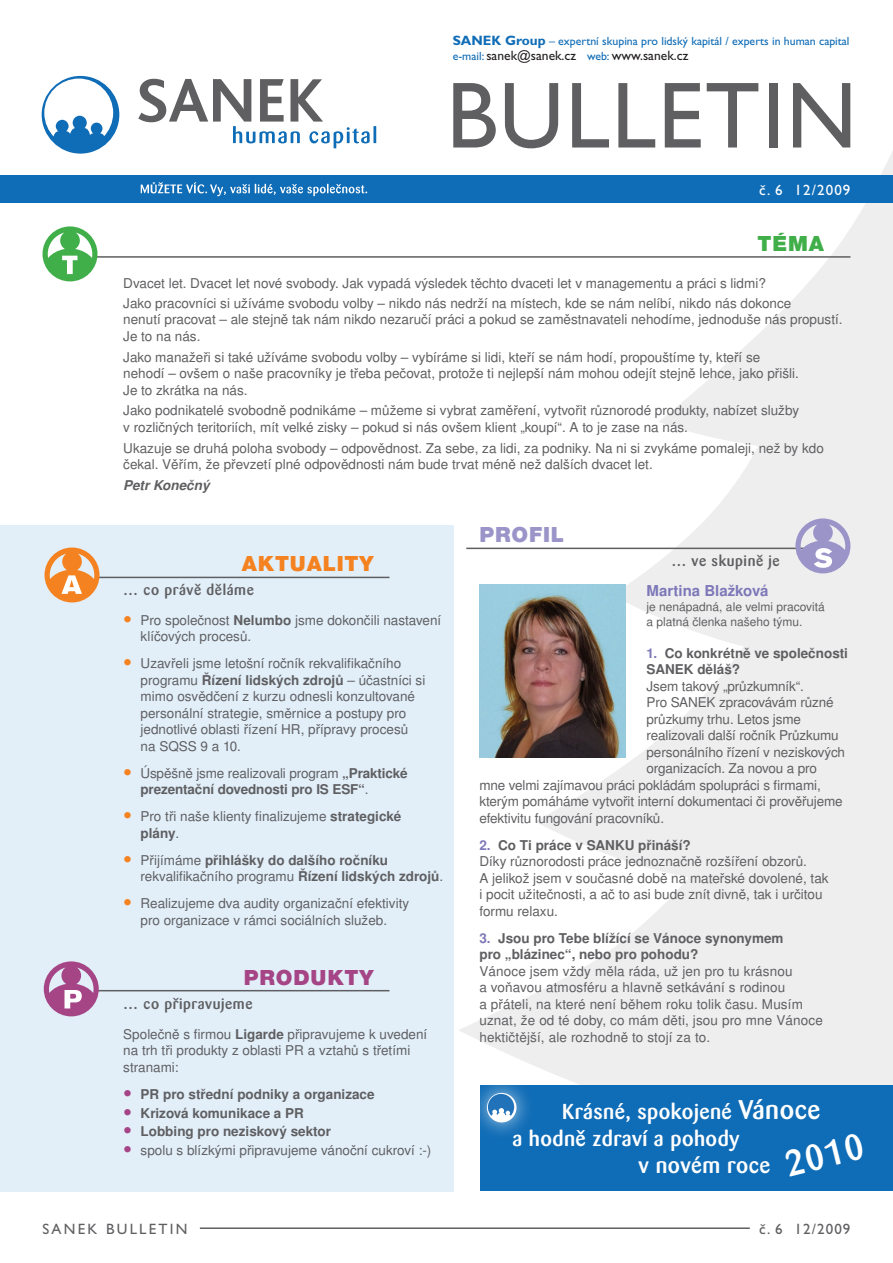
<style>
.page{position:relative;width:893px;height:1263px;background:#fff}
.page>*{position:absolute;margin:0;border:0;box-sizing:border-box;transform-origin:0 0}
.t1{font:94.5px "Gill Sans CE";letter-spacing:.02em;color:#5f5f62;scale:.96 1}
.t2{font:500 36.15px "Barmeno CE";color:#fff}
.t3{font:500 22.5px "Barmeno CE";letter-spacing:.02em;color:#fff}
.t4{font:500 21.45px/27px "Barmeno CE";letter-spacing:.02em;color:#fff}
.t5{font:900 21px "Helvetica Neue CE";letter-spacing:.04em;color:#f58220}
.t6{font:900 21px "Helvetica Neue CE";letter-spacing:.04em;color:#a54586}
.t7{font:900 21px "Helvetica Neue CE";letter-spacing:.04em;color:#9a94c8}
.t8{font:900 21px "Helvetica Neue CE";color:#40ae49}
.t9{font:500 15px "Barmeno CE";letter-spacing:.04em;color:#5f5f62}
.t10{font:15px "Gill Sans CE";letter-spacing:.15em;color:#5f5f62}
.t11{font:700 15px "Nimbus Sans LOT";color:#7d78b8}
.t12{font:15px "Gill Sans CE";letter-spacing:.075em;color:#fff}
.t13{font:13.5px/16.5px "Nimbus Sans LOT";color:#5f5f62}
.t14{font:700 13.5px/16.5px "Nimbus Sans LOT";color:#5f5f62}
.t15{font:13.5px "Gill Sans CE";color:#231f20}
.t16{font:italic 700 13.5px "Nimbus Sans LOT";color:#5f5f62}
.t17{font:12px/15px "Nimbus Sans LOT";color:#5f5f62}
.t18{font:11.85px "Gill Sans CE";color:#0f6cb6}
.s1{font-weight:700;font-size:13.5px}
.s2{font-size:11.85px;color:#0f6cb6}
.s3{font-size:25.5px;color:#f58220}
.s4{font-weight:700}
.s5{font-weight:400;font-size:25.5px;color:#f58220}
.s6{font-weight:400}
.s7{font-weight:400;font-size:25.5px;color:#a54586}
.s8{font-size:25.5px;color:#a54586}
.s9{color:#7d78b8}
.s10{font-weight:700;color:#7d78b8}
.s11{font-size:26.7px}
</style>
<div class="page">
<svg style="left:459px;top:151px;width:434px;height:1015px;fill:#eeeeef"></svg>
<div style="left:0;top:525px;width:454px;height:666px;background:#e2eff9"></div>
<div style="left:481px;top:1085px;width:412px;height:106px;background:#0f6cb6"></div>
<svg style="left:42px;top:76px;width:77px;height:78px"></svg>
<svg style="left:138px;top:79px;width:238px;height:69px"></svg>
<div style="left:0;top:175px;width:893px;height:28px;background:#0f6cb6"></div>
<svg style="left:141px;top:182px;width:226px;height:14px"></svg>
<hr style="left:94px;top:256px;width:756px;height:2px;background:#5f5f62">
<hr style="left:200px;top:1227px;width:550px;height:2px;background:#5f5f62">
<hr style="left:96px;top:577px;width:293px;height:1px;background:#5f5f62">
<hr style="left:96px;top:990px;width:293px;height:1px;background:#5f5f62">
<svg style="left:43px;top:226px;width:55px;height:55px"></svg>
<svg style="left:45px;top:547px;width:55px;height:55px"></svg>
<svg style="left:44px;top:961px;width:55px;height:55px"></svg>
<hr style="left:466px;top:548px;width:349px;height:1px;background:#5f5f62">
<svg style="left:795px;top:518px;width:55px;height:55px;background:#bebad9"></svg>
<img style="left:479px;top:584px;width:146px;height:174px">
<div style="left:467px;top:1073px;width:77px;height:77px;background:#fff;opacity:.75"></div>
<svg style="left:487px;top:1093px;width:29px;height:29px"></svg>
<p class="t18" style="left:453px;top:34px;width:398px"><span class="s1">SANEK Group</span> – expertní skupina pro lidský kapitál / experts in human capital</p>
<p class="t15" style="left:453px;top:48px;width:237px"><span class="s2">e-mail:</span> sanek@sanek.cz <span class="s2">web:</span> www.sanek.cz</p>
<h1 class="t1" style="left:446px;top:61px;width:429px">BULLETIN</h1>
<p class="t12" style="left:759px;top:181px;width:93px">č. 6 12/2009</p>
<h3 class="t8" style="left:757px;top:232px;width:68px">TÉMA</h3>
<p class="t13" style="left:123px;top:274px;width:670px;line-height:19.5px">Dvacet let. Dvacet let nové svobody. Jak vypadá výsledek těchto dvaceti let v managementu a práci s lidmi?<br>Jako pracovníci si užíváme svobodu volby – nikdo nás nedrží na místech, kde se nám nelíbí, nikdo nás dokonce</p>
<p class="t13" style="left:123px;top:312px;width:721px">nenutí pracovat – ale stejně tak nám nikdo nezaručí práci a pokud se zaměstnavateli nehodíme, jednoduše nás propustí.<br>Je to na nás.</p>
<p class="t13" style="left:123px;top:349px;width:677px">Jako manažeři si také užíváme svobodu volby – vybíráme si lidi, kteří se nám hodí, propouštíme ty, kteří se nehodí – ovšem o naše pracovníky je třeba pečovat, protože ti nejlepší nám mohou odejít stejně lehce, jako přišli.<br>Je to zkrátka na nás.</p>
<p class="t13" style="left:123px;top:403px;width:677px">Jako podnikatelé svobodně podnikáme – můžeme si vybrat zaměření, vytvořit různorodé produkty, nabízet služby v rozličných teritoriích, mít velké zisky – pokud si nás ovšem klient „koupí“. A to je zase na nás.</p>
<p class="t13" style="left:123px;top:440px;width:702px">Ukazuje se druhá poloha svobody – odpovědnost. Za sebe, za lidi, za podniky. Na ni si zvykáme pomaleji, než by kdo čekal. Věřím, že převzetí plné odpovědnosti nám bude trvat méně než dalších dvacet let.</p>
<p class="t16" style="left:123px;top:477px;width:88px">Petr Konečný</p>
<h3 class="t5" style="left:242px;top:552px;width:133px">AKTUALITY</h3>
<p class="t9" style="left:123px;top:581px;width:132px">… co právě děláme</p>
<p class="t13" style="left:141px;top:612px;width:302px;text-indent:-17px"><span class="s3">•</span> Pro společnost <span class="s4">Nelumbo</span> jsme dokončili nastavení klíčových procesů.</p>
<p class="t13" style="left:141px;top:656px;width:286px;text-indent:-17px"><span class="s3">•</span> Uzavřeli jsme letošní ročník rekvalifikačního programu <span class="s4">Řízení lidských zdrojů</span> – účastníci si mimo osvědčení z kurzu odnesli konzultované personální strategie, směrnice a postupy pro jednotlivé oblasti řízení HR, přípravy procesů na SQSS 9 a 10.</p>
<p class="t14" style="left:140px;top:765px;width:269px;text-indent:-17px"><span class="s5">•</span> <span class="s6">Úspěšně jsme realizovali program</span> „Praktické prezentační dovednosti pro IS ESF“<span class="s6">.</span></p>
<p class="t13" style="left:141px;top:809px;width:262px;text-indent:-17px"><span class="s3">•</span> Pro tři naše klienty finalizujeme <span class="s4">strategické plány</span>.</p>
<p class="t14" style="left:141px;top:852px;width:304px;text-indent:-17px"><span class="s5">•</span> <span class="s6">Přijímáme</span> přihlášky do dalšího ročníku <span class="s6">rekvalifikačního programu</span> Řízení lidských zdrojů<span class="s6">.</span></p>
<p class="t13" style="left:123px;top:896px;width:287px;text-align:center"><span class="s3">•</span> Realizujeme dva audity organizační efektivity pro organizace v rámci sociálních služeb.</p>
<h3 class="t6" style="left:244px;top:966px;width:131px">PRODUKTY</h3>
<p class="t9" style="left:123px;top:995px;width:131px">… co připravujeme</p>
<p class="t13" style="left:123px;top:1026px;width:305px">Společně s firmou <span class="s4">Ligarde</span> připravujeme k uvedení na trh tři produkty z oblasti PR a vztahů s třetími stranami:</p>
<p class="t14" style="left:123px;top:1086px;width:253px"><span class="s7">•</span> PR pro střední podniky a organizace</p>
<p class="t14" style="left:123px;top:1105px;width:182px"><span class="s7">•</span> Krizová komunikace a PR</p>
<p class="t14" style="left:123px;top:1124px;width:209px"><span class="s7">•</span> Lobbing pro neziskový sektor</p>
<p class="t13" style="left:123px;top:1142px;width:310px"><span class="s8">•</span> spolu s blízkými připravujeme vánoční cukroví :-)</p>
<h3 class="t7" style="left:479px;top:523px;width:86px">PROFIL</h3>
<p class="t9" style="left:671px;top:552px;width:110px">… ve skupině je</p>
<p class="t11" style="left:647px;top:582px;width:123px">Martina Blažková</p>
<p class="t17" style="left:647px;top:600px;width:180px">je nenápadná, ale velmi pracovitá a platná členka našeho týmu.</p>
<p class="t14" style="left:647px;top:645px;width:203px"><span class="s9">1.</span> Co konkrétně ve společnosti<br>SANEK děláš?</p>
<p class="t13" style="left:647px;top:678px;width:159px">Jsem takový „průzkumník“.</p>
<p class="t13" style="left:647px;top:695px;width:189px">Pro SANEK zpracovávám různé</p>
<p class="t13" style="left:647px;top:711px;width:156px">průzkumy trhu. Letos jsme</p>
<p class="t13" style="left:647px;top:728px;width:194px">realizovali další ročník Průzkumu</p>
<p class="t13" style="left:647px;top:744px;width:200px">personálního řízení v neziskových</p>
<p class="t13" style="left:647px;top:761px;width:172px">organizacích. Za novou a pro</p>
<p class="t13" style="left:479px;top:777px;width:343px">mne velmi zajímavou práci pokládám spolupráci s firmami,</p>
<p class="t13" style="left:479px;top:794px;width:365px">kterým pomáháme vytvořit interní dokumentaci či prověřujeme</p>
<p class="t13" style="left:479px;top:810px;width:186px">efektivitu fungování pracovníků.</p>
<p class="t13" style="left:479px;top:837px;width:351px"><span class="s10">2.</span> <span class="s4">Co Ti práce v SANKU přináší?<br></span>Díky různorodosti práce jednoznačně rozšíření obzorů.<br>A jelikož jsem v současné době na mateřské dovolené, tak i pocit užitečnosti, a ač to asi bude znít divně, tak i určitou formu relaxu.</p>
<p class="t14" style="left:479px;top:930px;width:306px"><span class="s9">3.</span> Jsou pro Tebe blížící se Vánoce synonymem pro „blázinec“, nebo pro pohodu?</p>
<p class="t13" style="left:479px;top:963px;width:345px">Vánoce jsem vždy měla ráda, už jen pro tu krásnou<br>a voňavou atmosféru a hlavně setkávání s rodinou<br>a přáteli, na které není během roku tolik času. Musím uznat, že od té doby, co mám děti, jsou pro mne Vánoce hektičtější, ale rozhodně to stojí za to.</p>
<h3 class="t4" style="left:512px;top:1099px;width:309px;text-indent:50px">Krásné, spokojené <span class="s11">Vánoce </span>a hodně zdraví a pohody</h3>
<h3 class="t3" style="left:638px;top:1153px;width:133px">v novém roce</h3>
<h2 class="t2" style="left:780px;top:1144px;width:82px;rotate:-14deg">2010</h2>
<p class="t10" style="left:43px;top:1220px;width:147px">SANEK BULLETIN</p>
<p class="t10" style="left:759px;top:1220px;width:93px">č. 6 12/2009</p>
</div>
